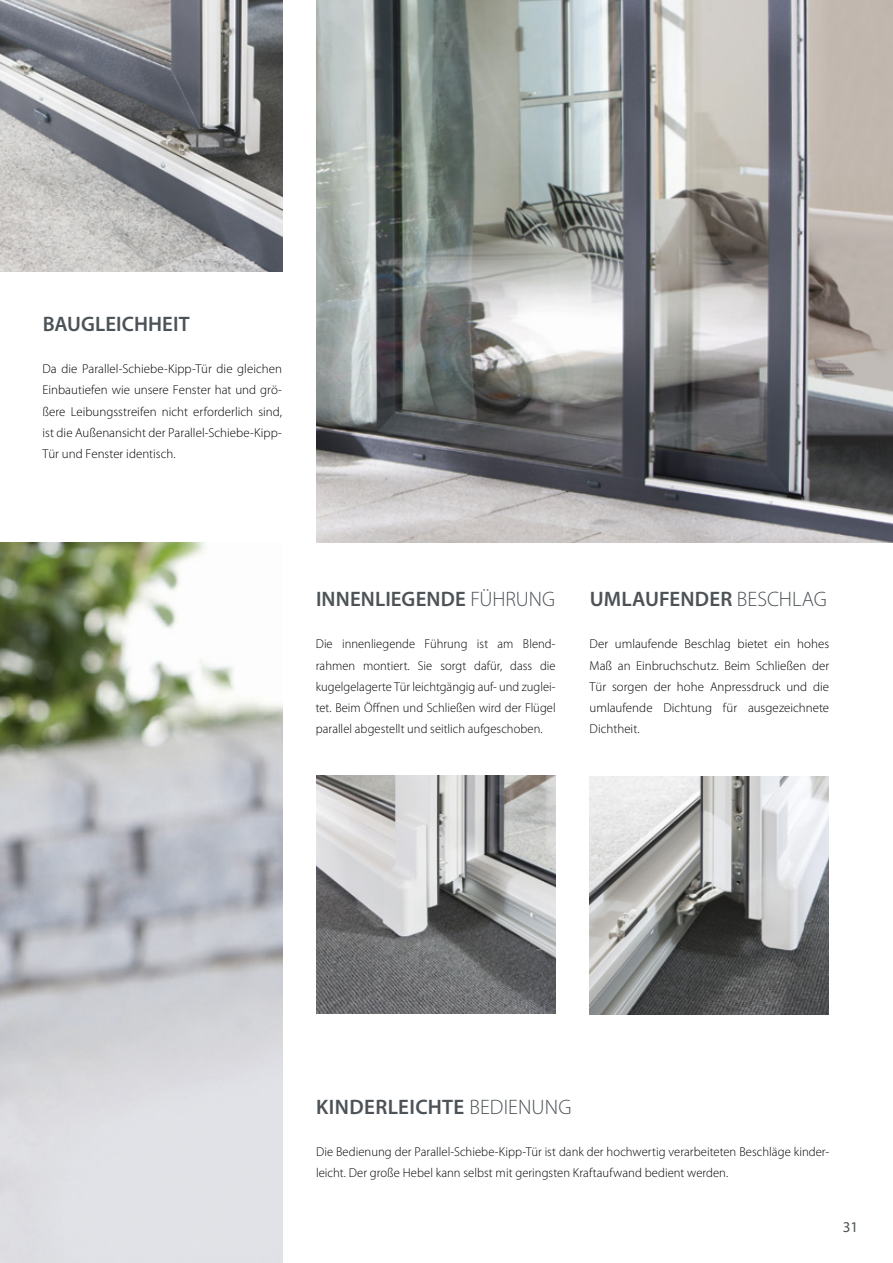
<style>
.page{position:relative;width:893px;height:1263px;background:#fff}
.page>*{position:absolute;margin:0;border:0;box-sizing:border-box;transform-origin:0 0}
.t1{font:600 21px "Myriad Pro";letter-spacing:.01em;color:#4c5256}
.t2{font:15px "Myriad Pro";color:#4c5256}
.t3{font:300 12.9px/21.1px "Myriad Pro";color:#000;text-align:justify}
.s1{font-weight:300}
</style>
<div class="page">
<img style="left:0;top:543px;width:282px;height:720px">
<img style="left:316px;top:0;width:577px;height:543px">
<img style="left:589px;top:776px;width:240px;height:238px">
<img style="left:316px;top:776px;width:239px;height:238px">
<img style="left:0;top:0;width:282px;height:272px">
<h1 class="t1" style="left:43px;top:310px;width:148px">BAUGLEICHHEIT</h1>
<p class="t3" style="left:43px;top:358px;width:241px">Da die Parallel-Schiebe-Kipp-Tür die gleichen Einbautiefen wie unsere Fenster hat und grö&shy;ßere Leibungsstreifen nicht erforderlich sind, ist die Außenansicht der Parallel-Schiebe-Kipp-Tür und Fenster identisch.</p>
<h1 class="t1" style="left:316px;top:586px;width:241px">INNENLIEGENDE <span class="s1">FÜHRUNG</span></h1>
<p class="t3" style="left:316px;top:633px;width:241px">Die innenliegende Führung ist am Blend&shy;rahmen montiert. Sie sorgt dafür, dass die kugelgelagerte Tür leichtgängig auf- und zuglei&shy;tet. Beim Öffnen und Schließen wird der Flügel parallel abgestellt und seitlich aufgeschoben.</p>
<h1 class="t1" style="left:590px;top:586px;width:238px">UMLAUFENDER <span class="s1">BESCHLAG</span></h1>
<p class="t3" style="left:590px;top:633px;width:241px">Der umlaufende Beschlag bietet ein hohes Maß an Einbruchschutz. Beim Schließen der Tür sorgen der hohe Anpressdruck und die umlaufende Dichtung für ausgezeichnete Dichtheit.</p>
<h1 class="t1" style="left:316px;top:1094px;width:257px">KINDERLEICHTE <span class="s1">BEDIENUNG</span></h1>
<p class="t3" style="left:316px;top:1141px;width:515px">Die Bedienung der Parallel-Schiebe-Kipp-Tür ist dank der hochwertig verarbeiteten Beschläge kinder&shy;leicht. Der große Hebel kann selbst mit geringsten Kraftaufwand bedient werden.</p>
<p class="t2" style="left:843px;top:1218px;width:17px">31</p>
</div>
